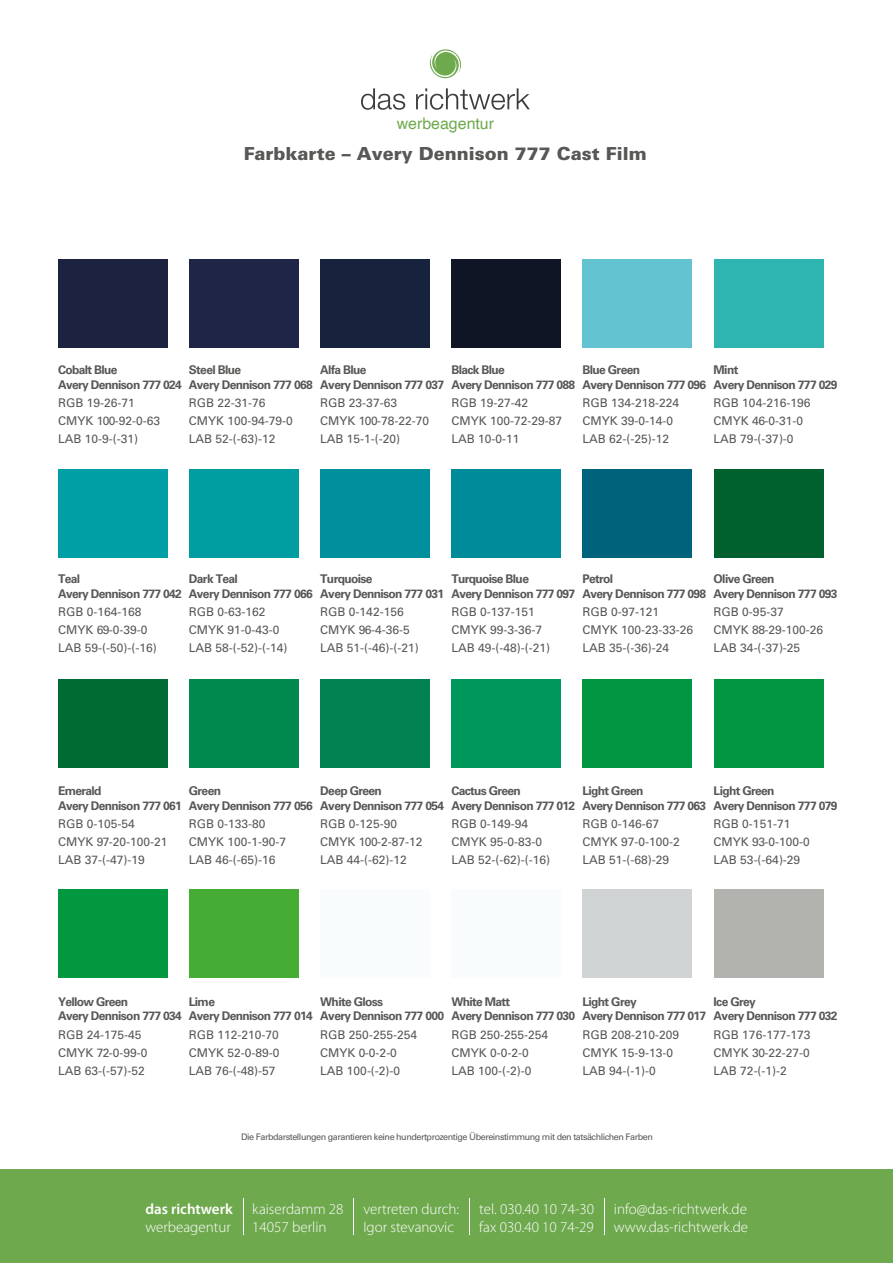
<style>
.page{position:relative;width:893px;height:1263px;background:#fff}
.page>*{position:absolute;margin:0;border:0;box-sizing:border-box;transform-origin:0 0}
.t1{font:900 18px "Univers LT Std";color:#575756}
.t2{font:15.9px "Helvetica";color:#6fa94e}
.t3{font:300 15px/18px "Myriad Pro";color:#fff}
.t4{font:600 15px "Myriad Pro";color:#fff}
.t5{font:12px/18px "Univers LT Std";color:#575756}
.t6{font:700 12px/14.4px "Univers LT Std";letter-spacing:-.055em;color:#575756}
.t7{font:9px "Univers LT Std";letter-spacing:-.05em;color:#575756}
</style>
<div class="page">
<div style="left:58px;top:259px;width:110px;height:89px;background:#1c2240"></div>
<div style="left:189px;top:259px;width:110px;height:89px;background:#1f2547"></div>
<div style="left:320px;top:259px;width:110px;height:89px;background:#17233c"></div>
<div style="left:451px;top:259px;width:110px;height:89px;background:#0f1525"></div>
<div style="left:582px;top:259px;width:110px;height:89px;background:#63c3d1"></div>
<div style="left:714px;top:259px;width:109px;height:89px;background:#2eb5b2"></div>
<div style="left:58px;top:469px;width:110px;height:89px;background:#009fa5"></div>
<div style="left:189px;top:469px;width:110px;height:89px;background:#009ea0"></div>
<div style="left:320px;top:469px;width:110px;height:89px;background:#008f9d"></div>
<div style="left:451px;top:469px;width:110px;height:89px;background:#008b9a"></div>
<div style="left:582px;top:469px;width:110px;height:89px;background:#01627b"></div>
<div style="left:714px;top:469px;width:109px;height:89px;background:#00602e"></div>
<div style="left:58px;top:679px;width:110px;height:89px;background:#006c34"></div>
<div style="left:189px;top:679px;width:110px;height:89px;background:#00894e"></div>
<div style="left:320px;top:679px;width:110px;height:89px;background:#00814f"></div>
<div style="left:451px;top:679px;width:110px;height:89px;background:#00975c"></div>
<div style="left:582px;top:679px;width:110px;height:89px;background:#009641"></div>
<div style="left:714px;top:679px;width:109px;height:89px;background:#009641"></div>
<div style="left:58px;top:889px;width:110px;height:89px;background:#01983f"></div>
<div style="left:189px;top:889px;width:110px;height:89px;background:#45ad33"></div>
<div style="left:320px;top:889px;width:110px;height:89px;background:#f9fcfd"></div>
<div style="left:451px;top:889px;width:110px;height:89px;background:#f9fcfd"></div>
<div style="left:582px;top:889px;width:110px;height:89px;background:#d0d3d3"></div>
<div style="left:714px;top:889px;width:109px;height:89px;background:#b2b2ae"></div>
<svg style="left:430px;top:49px;width:31px;height:29px"></svg>
<svg style="left:361px;top:88px;width:169px;height:22px"></svg>
<div style="left:0;top:1169px;width:893px;height:94px;background:#6fa94e"></div>
<hr style="left:243px;top:1198px;width:1px;height:37px;background:#fff">
<hr style="left:353px;top:1198px;width:1px;height:37px;background:#fff">
<hr style="left:469px;top:1198px;width:1px;height:37px;background:#fff">
<hr style="left:604px;top:1198px;width:1px;height:37px;background:#fff">
<h2 class="t2" style="left:397px;top:111px;width:99px">werbeagentur</h2>
<h1 class="t1" style="left:244px;top:142px;width:404px">Farbkarte – Avery Dennison 777 Cast Film</h1>
<p class="t6" style="left:582px;top:363px;width:125px">Blue Green<br>Avery Dennison 777 096</p>
<p class="t6" style="left:189px;top:363px;width:125px">Steel Blue<br>Avery Dennison 777 068</p>
<p class="t6" style="left:320px;top:363px;width:125px">Alfa Blue<br>Avery Dennison 777 037</p>
<p class="t6" style="left:58px;top:363px;width:125px">Cobalt Blue<br>Avery Dennison 777 024</p>
<p class="t5" style="left:58px;top:394px;width:104px">RGB 19-26-71<br>CMYK 100-92-0-63<br>LAB 10-9-(-31)</p>
<p class="t5" style="left:189px;top:394px;width:106px">RGB 22-31-76<br>CMYK 100-94-79-0<br>LAB 52-(-63)-12</p>
<p class="t6" style="left:451px;top:363px;width:125px">Black Blue<br>Avery Dennison 777 088</p>
<p class="t6" style="left:714px;top:363px;width:125px">Mint<br>Avery Dennison 777 029</p>
<p class="t5" style="left:320px;top:394px;width:110px">RGB 23-37-63<br>CMYK 100-78-22-70<br>LAB 15-1-(-20)</p>
<p class="t5" style="left:451px;top:394px;width:112px">RGB 19-27-42<br>CMYK 100-72-29-87<br>LAB 10-0-11</p>
<p class="t5" style="left:582px;top:394px;width:98px">RGB 134-218-224<br>CMYK 39-0-14-0<br>LAB 62-(-25)-12</p>
<p class="t5" style="left:714px;top:394px;width:98px">RGB 104-216-196<br>CMYK 46-0-31-0<br>LAB 79-(-37)-0</p>
<p class="t6" style="left:58px;top:572px;width:125px">Teal<br>Avery Dennison 777 042</p>
<p class="t5" style="left:58px;top:603px;width:100px">RGB 0-164-168<br>CMYK 69-0-39-0<br>LAB 59-(-50)-(-16)</p>
<p class="t5" style="left:189px;top:603px;width:100px">RGB 0-63-162<br>CMYK 91-0-43-0<br>LAB 58-(-52)-(-14)</p>
<p class="t6" style="left:189px;top:572px;width:125px">Dark Teal<br>Avery Dennison 777 066</p>
<p class="t6" style="left:320px;top:572px;width:125px">Turquoise<br>Avery Dennison 777 031</p>
<p class="t5" style="left:320px;top:603px;width:100px">RGB 0-142-156<br>CMYK 96-4-36-5<br>LAB 51-(-46)-(-21)</p>
<p class="t6" style="left:714px;top:572px;width:125px">Olive Green<br>Avery Dennison 777 093</p>
<p class="t6" style="left:451px;top:572px;width:125px">Turquoise Blue<br>Avery Dennison 777 097</p>
<p class="t6" style="left:582px;top:572px;width:125px">Petrol<br>Avery Dennison 777 098</p>
<p class="t5" style="left:451px;top:603px;width:100px">RGB 0-137-151<br>CMYK 99-3-36-7<br>LAB 49-(-48)-(-21)</p>
<p class="t5" style="left:582px;top:603px;width:112px">RGB 0-97-121<br>CMYK 100-23-33-26<br>LAB 35-(-36)-24</p>
<p class="t5" style="left:714px;top:603px;width:111px">RGB 0-95-37<br>CMYK 88-29-100-26<br>LAB 34-(-37)-25</p>
<p class="t6" style="left:189px;top:784px;width:125px">Green<br>Avery Dennison 777 056</p>
<p class="t6" style="left:320px;top:784px;width:125px">Deep Green<br>Avery Dennison 777 054</p>
<p class="t6" style="left:451px;top:784px;width:125px">Cactus Green<br>Avery Dennison 777 012</p>
<p class="t6" style="left:582px;top:784px;width:125px">Light Green<br>Avery Dennison 777 063</p>
<p class="t6" style="left:714px;top:784px;width:125px">Light Green<br>Avery Dennison 777 079</p>
<p class="t6" style="left:58px;top:784px;width:125px">Emerald<br>Avery Dennison 777 061</p>
<p class="t5" style="left:58px;top:815px;width:111px">RGB 0-105-54<br>CMYK 97-20-100-21<br>LAB 37-(-47)-19</p>
<p class="t5" style="left:189px;top:815px;width:99px">RGB 0-133-80<br>CMYK 100-1-90-7<br>LAB 46-(-65)-16</p>
<p class="t5" style="left:320px;top:815px;width:104px">RGB 0-125-90<br>CMYK 100-2-87-12<br>LAB 44-(-62)-12</p>
<p class="t5" style="left:451px;top:815px;width:100px">RGB 0-149-94<br>CMYK 95-0-83-0<br>LAB 52-(-62)-(-16)</p>
<p class="t5" style="left:582px;top:815px;width:99px">RGB 0-146-67<br>CMYK 97-0-100-2<br>LAB 51-(-68)-29</p>
<p class="t5" style="left:714px;top:815px;width:98px">RGB 0-151-71<br>CMYK 93-0-100-0<br>LAB 53-(-64)-29</p>
<p class="t6" style="left:58px;top:994px;width:125px">Yellow Green<br>Avery Dennison 777 034</p>
<p class="t5" style="left:58px;top:1026px;width:91px">RGB 24-175-45<br>CMYK 72-0-99-0<br>LAB 63-(-57)-52</p>
<p class="t5" style="left:189px;top:1026px;width:92px;text-align:justify">RGB 112-210-70<br>CMYK 52-0-89-0<br>LAB 76-(-48)-57</p>
<p class="t6" style="left:320px;top:994px;width:125px">White Gloss<br>Avery Dennison 777 000</p>
<p class="t6" style="left:582px;top:994px;width:125px">Light Grey<br>Avery Dennison 777 017</p>
<p class="t6" style="left:714px;top:994px;width:125px">Ice Grey<br>Avery Dennison 777 032</p>
<p class="t6" style="left:451px;top:994px;width:125px">White Matt<br>Avery Dennison 777 030</p>
<p class="t6" style="left:189px;top:994px;width:125px">Lime<br>Avery Dennison 777 014</p>
<p class="t5" style="left:320px;top:1026px;width:98px">RGB 250-255-254<br>CMYK 0-0-2-0<br>LAB 100-(-2)-0</p>
<p class="t5" style="left:451px;top:1026px;width:98px">RGB 250-255-254<br>CMYK 0-0-2-0<br>LAB 100-(-2)-0</p>
<p class="t5" style="left:582px;top:1026px;width:98px">RGB 208-210-209<br>CMYK 15-9-13-0<br>LAB 94-(-1)-0</p>
<p class="t5" style="left:714px;top:1026px;width:98px;text-align:justify">RGB 176-177-173<br>CMYK 30-22-27-0<br>LAB 72-(-1)-2</p>
<p class="t7" style="left:241px;top:1131px;width:413px">Die Farbdarstellungen garantieren keine hundertprozentige Übereinstimmung mit den tatsächlichen Farben</p>
<p class="t4" style="left:145px;top:1199px;width:89px">das richtwerk</p>
<p class="t3" style="left:145px;top:1217px;width:87px">werbeagentur</p>
<p class="t3" style="left:252px;top:1199px;width:93px">kaiserdamm 28<br>14057 berlin</p>
<p class="t3" style="left:363px;top:1199px;width:97px">vertreten durch:<br>Igor stevanovic</p>
<p class="t3" style="left:479px;top:1199px;width:116px">tel. 030.40 10 74-30 fax 030.40 10 74-29</p>
<p class="t3" style="left:614px;top:1199px;width:136px">info@das-richtwerk.de www.das-richtwerk.de</p>
</div>
